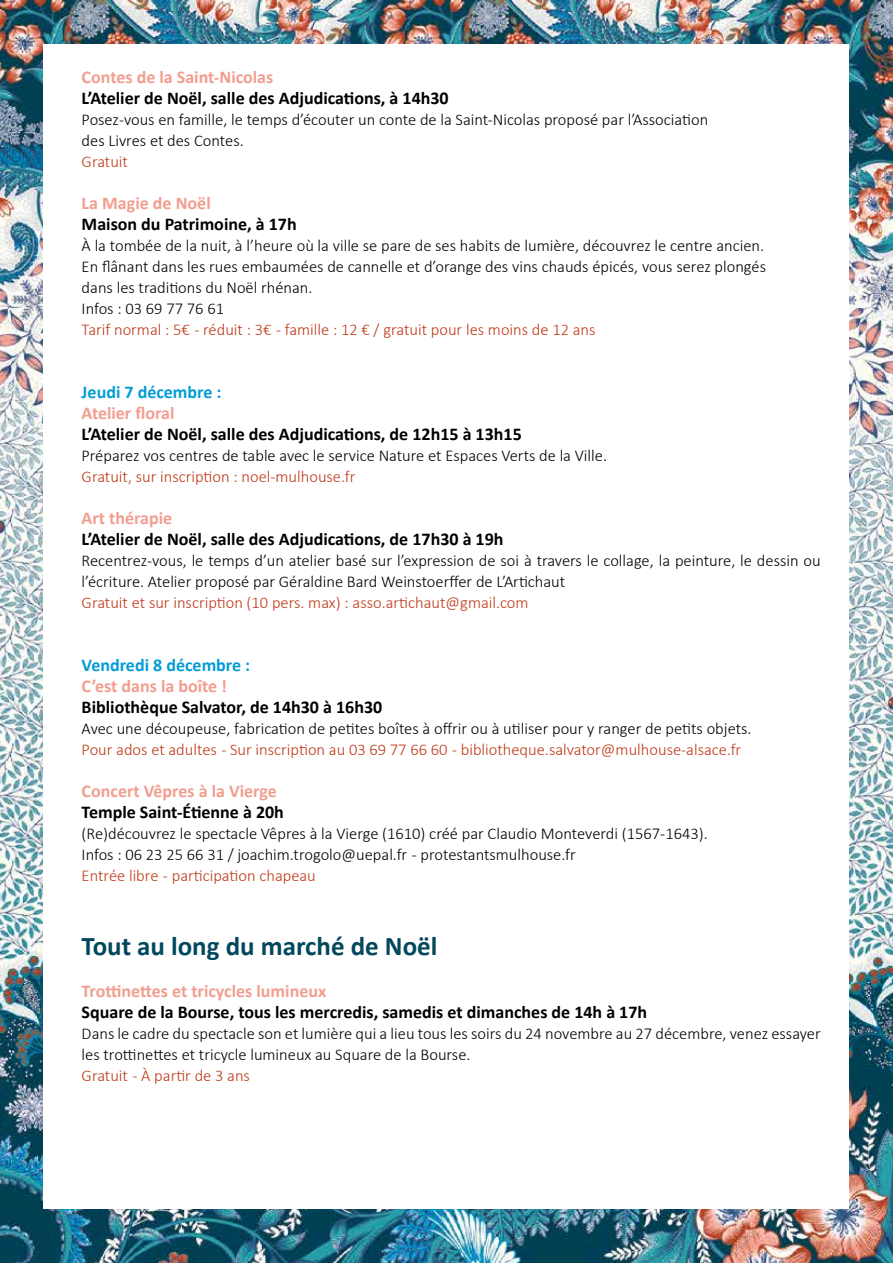
<style>
.page{position:relative;width:893px;height:1263px;background:#fff}
.page>*{position:absolute;margin:0;border:0;box-sizing:border-box;transform-origin:0 0}
.t1{font:700 27px "Calibri";color:#02485c}
.t2{font:700 18px "Calibri";color:#000}
.t3{font:700 18px "Calibri";color:#f19e8f}
.t4{font:700 18px "Calibri";color:#039cd5}
.t5{font:300 16.5px/21px "Calibri";color:#000}
.t6{font:300 16.5px/21px "Calibri";color:#020203}
.t7{font:300 16.5px "Calibri";color:#be3918}
.t8{font:300 16.5px "Calibri";color:#bf3a18}
</style>
<div class="page">
<img style="left:0;top:0;width:893px;height:1263px">
<div style="left:44px;top:45px;width:805px;height:1164px;background:#fff"></div>
<p class="t3" style="left:82px;top:64px;width:193px">Contes de la Saint-Nicolas</p>
<p class="t2" style="left:82px;top:85px;width:369px">L’Atelier de Noël, salle des Adjudications, à 14h30</p>
<p class="t5" style="left:82px;top:108px;width:628px">Posez-vous en famille, le temps d’écouter un conte de la Saint-Nicolas proposé par l’Association des Livres et des Contes.</p>
<p class="t7" style="left:82px;top:151px;width:48px">Gratuit</p>
<p class="t3" style="left:82px;top:190px;width:131px">La Magie de Noël</p>
<p class="t2" style="left:82px;top:211px;width:217px">Maison du Patrimoine, à 17h</p>
<p class="t6" style="left:82px;top:234px;width:686px">À la tombée de la nuit, à l’heure où la ville se pare de ses habits de lumière, découvrez le centre ancien.<br>En flânant dans les rues embaumées de cannelle et d’orange des vins chauds épicés, vous serez plongés dans les traditions du Noël rhénan.<br>Infos : 03 69 77 76 61</p>
<p class="t7" style="left:82px;top:319px;width:515px">Tarif normal : 5€ - réduit : 3€ - famille : 12 € / gratuit pour les moins de 12 ans</p>
<p class="t4" style="left:82px;top:379px;width:141px">Jeudi 7 décembre :</p>
<p class="t3" style="left:82px;top:400px;width:94px">Atelier floral</p>
<p class="t2" style="left:82px;top:421px;width:442px">L’Atelier de Noël, salle des Adjudications, de 12h15 à 13h15</p>
<p class="t5" style="left:82px;top:444px;width:527px">Préparez vos centres de table avec le service Nature et Espaces Verts de la Ville.</p>
<p class="t7" style="left:82px;top:466px;width:275px">Gratuit, sur inscription : noel-mulhouse.fr</p>
<p class="t3" style="left:82px;top:505px;width:92px">Art thérapie</p>
<p class="t2" style="left:82px;top:526px;width:423px">L’Atelier de Noël, salle des Adjudications, de 17h30 à 19h</p>
<p class="t5" style="left:82px;top:549px;width:740px">Recentrez-vous, le temps d’un atelier basé sur l’expression de soi à travers le collage, la peinture, le dessin ou l’écriture. Atelier proposé par Géraldine Bard Weinstoerffer de L’Artichaut</p>
<p class="t7" style="left:82px;top:592px;width:448px">Gratuit et sur inscription (10 pers. max) : asso.artichaut@gmail.com</p>
<p class="t4" style="left:82px;top:652px;width:170px">Vendredi 8 décembre :</p>
<p class="t3" style="left:82px;top:673px;width:147px">C’est dans la boîte !</p>
<p class="t2" style="left:82px;top:694px;width:302px">Bibliothèque Salvator, de 14h30 à 16h30</p>
<p class="t5" style="left:82px;top:717px;width:671px">Avec une découpeuse, fabrication de petites boîtes à offrir ou à utiliser pour y ranger de petits objets.</p>
<p class="t7" style="left:82px;top:739px;width:661px">Pour ados et adultes - Sur inscription au 03 69 77 66 60 - bibliotheque.salvator@mulhouse-alsace.fr</p>
<p class="t3" style="left:82px;top:778px;width:197px">Concert Vêpres à la Vierge</p>
<p class="t2" style="left:82px;top:799px;width:204px">Temple Saint-Étienne à 20h</p>
<p class="t5" style="left:82px;top:822px;width:628px">(Re)découvrez le spectacle Vêpres à la Vierge (1610) créé par Claudio Monteverdi (1567-1643).<br>Infos : 06 23 25 66 31 / joachim.trogolo@uepal.fr - protestantsmulhouse.fr</p>
<p class="t8" style="left:82px;top:865px;width:236px">Entrée libre - participation chapeau</p>
<h1 class="t1" style="left:82px;top:927px;width:357px">Tout au long du marché de Noël</h1>
<p class="t3" style="left:82px;top:978px;width:246px">Trottinettes et tricycles lumineux</p>
<p class="t2" style="left:82px;top:999px;width:567px">Square de la Bourse, tous les mercredis, samedis et dimanches de 14h à 17h</p>
<p class="t6" style="left:82px;top:1023px;width:740px">Dans le cadre du spectacle son et lumière qui a lieu tous les soirs du 24 novembre au 27 décembre, venez essayer les trottinettes et tricycle lumineux au Square de la Bourse.</p>
<p class="t7" style="left:82px;top:1065px;width:170px">Gratuit - À partir de 3 ans</p>
</div>
